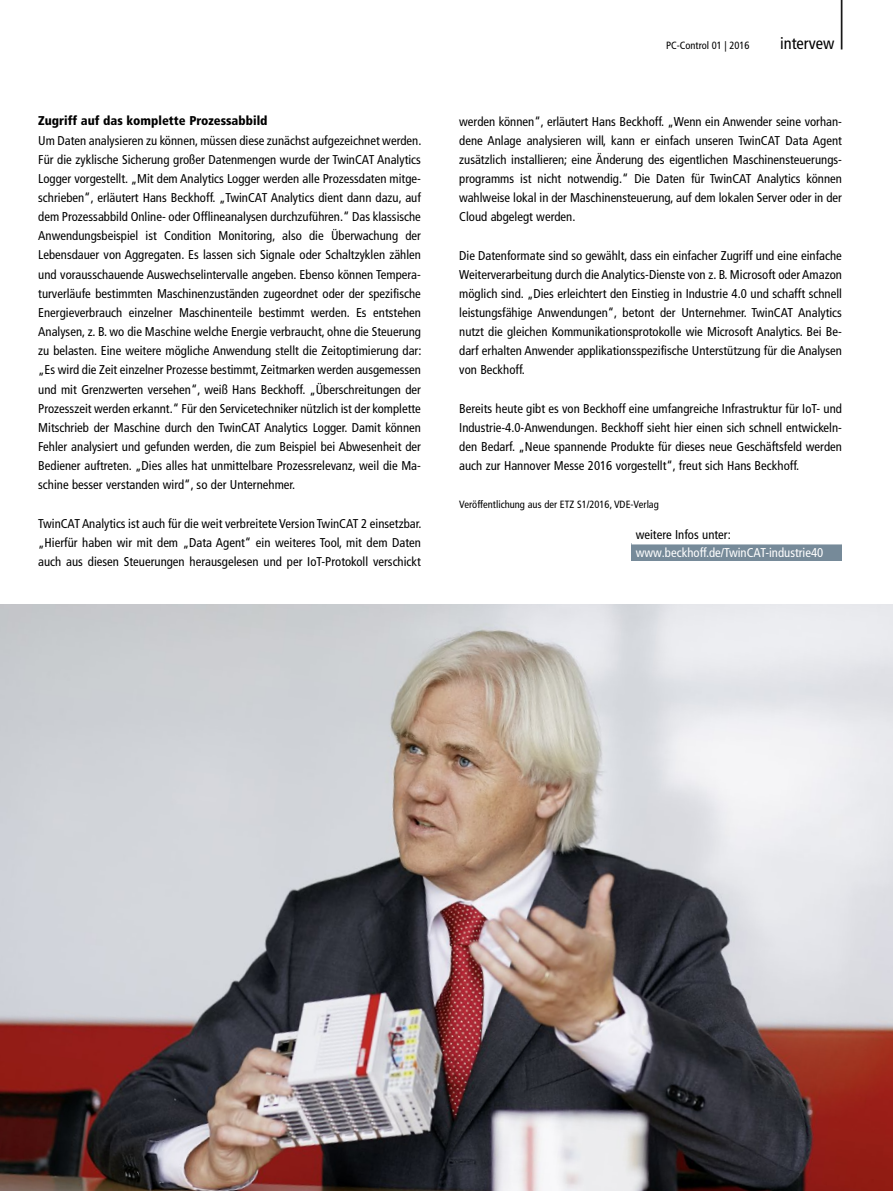
<style>
.page{position:relative;width:893px;height:1191px;background:#fff}
.page>*{position:absolute;margin:0;border:0;box-sizing:border-box;transform-origin:0 0}
.t1{font:300 condensed 61.8px "Frutiger LT Pro";color:#000;scale:.49 1}
.t2{font:condensed 16.5px "Frutiger LT Pro";color:#000}
.t3{font:condensed 12.75px/19.2px "Frutiger LT Pro";color:#000;text-align:justify}
.t4{font:900 condensed 12.75px "Frutiger LT Pro";color:#000}
.t5{font:condensed 12.75px "Frutiger LT Pro";color:#fff}
.t6{font:condensed 10.5px "Frutiger LT Pro";color:#000}
</style>
<div class="page">
<div style="left:631px;top:543px;width:211px;height:17px;background:#768a99"></div>
<hr style="left:631px;top:542px;width:211px;height:2px;background:#fff">
<img style="left:0;top:604px;width:893px;height:587px">
<p class="t4" style="left:38px;top:113px;width:231px">Zugriff auf das komplette Prozessabbild</p>
<p class="t3" style="left:38px;top:131px;width:385px">Um Daten analysieren zu können, müssen diese zunächst aufgezeichnet werden.<br>Für die zyklische Sicherung großer Datenmengen wurde der TwinCAT Analytics Logger vorgestellt. „Mit dem Analytics Logger werden alle Prozessdaten mitge&shy;schrieben“, erläutert Hans Beckhoff. „TwinCAT Analytics dient dann dazu, auf dem Prozessabbild Online- oder Offlineanalysen durchzuführen.“ Das klassische Anwendungsbeispiel ist Condition Monitoring, also die Überwachung der Lebensdauer von Aggregaten. Es lassen sich Signale oder Schaltzyklen zählen und vorausschauende Auswechselintervalle angeben. Ebenso können Tempera&shy;turverläufe bestimmten Maschinenzuständen zugeordnet oder der spezifische Energieverbrauch einzelner Maschinenteile bestimmt werden. Es entstehen Analysen, z. B. wo die Maschine welche Energie verbraucht, ohne die Steuerung zu belasten. Eine weitere mögliche Anwendung stellt die Zeitoptimierung dar: „Es wird die Zeit einzelner Prozesse bestimmt, Zeitmarken werden ausgemessen und mit Grenzwerten versehen“, weiß Hans Beckhoff. „Überschreitungen der Prozesszeit werden erkannt.“ Für den Servicetechniker nützlich ist der komplette Mitschrieb der Maschine durch den TwinCAT Analytics Logger. Damit können Fehler analysiert und gefunden werden, die zum Beispiel bei Abwesenheit der Bediener auftreten. „Dies alles hat unmittelbare Prozessrelevanz, weil die Ma&shy;schine besser verstanden wird“, so der Unternehmer.</p>
<p class="t3" style="left:38px;top:513px;width:385px">TwinCAT Analytics ist auch für die weit verbreitete Version TwinCAT 2 einsetzbar. „Hierfür haben wir mit dem „Data Agent“ ein weiteres Tool, mit dem Daten auch aus diesen Steuerungen herausgelesen und per IoT-Protokoll verschickt</p>
<h1 class="t1" style="left:838px;top:-23px;width:15px">|</h1>
<p class="t6" style="left:666px;top:39px;width:85px">PC-Control 01 | 2016</p>
<p class="t2" style="left:780px;top:34px;width:56px">intervew</p>
<p class="t3" style="left:459px;top:112px;width:384px">werden können“, erläutert Hans Beckhoff. „Wenn ein Anwender seine vorhan&shy;dene Anlage analysieren will, kann er einfach unseren TwinCAT Data Agent zusätzlich installieren; eine Änderung des eigentlichen Maschinensteuerungs&shy;programms ist nicht notwendig.“ Die Daten für TwinCAT Analytics können wahlweise lokal in der Maschinensteuerung, auf dem lokalen Server oder in der Cloud abgelegt werden.</p>
<p class="t3" style="left:459px;top:246px;width:384px">Die Datenformate sind so gewählt, dass ein einfacher Zugriff und eine einfache Weiterverarbeitung durch die Analytics-Dienste von z. B. Microsoft oder Amazon möglich sind. „Dies erleichtert den Einstieg in Industrie 4.0 und schafft schnell leistungsfähige Anwendungen“, betont der Unternehmer. TwinCAT Analytics nutzt die gleichen Kommunikationsprotokolle wie Microsoft Analytics. Bei Be&shy;darf erhalten Anwender applikationsspezifische Unterstützung für die Analysen von Beckhoff.</p>
<p class="t3" style="left:459px;top:399px;width:384px">Bereits heute gibt es von Beckhoff eine umfangreiche Infrastruktur für IoT- und Industrie-4.0-Anwendungen. Beckhoff sieht hier einen sich schnell entwickeln&shy;den Bedarf. „Neue spannende Produkte für dieses neue Geschäftsfeld werden auch zur Hannover Messe 2016 vorgestellt“, freut sich Hans Beckhoff.</p>
<p class="t6" style="left:459px;top:498px;width:201px">Veröffentlichung aus der ETZ S1/2016, VDE-Verlag</p>
<p class="t3" style="left:636px;top:525px;width:97px">weitere Infos unter:</p>
<p class="t5" style="left:636px;top:545px;width:189px">www.beckhoff.de/TwinCAT-industrie40</p>
</div>
